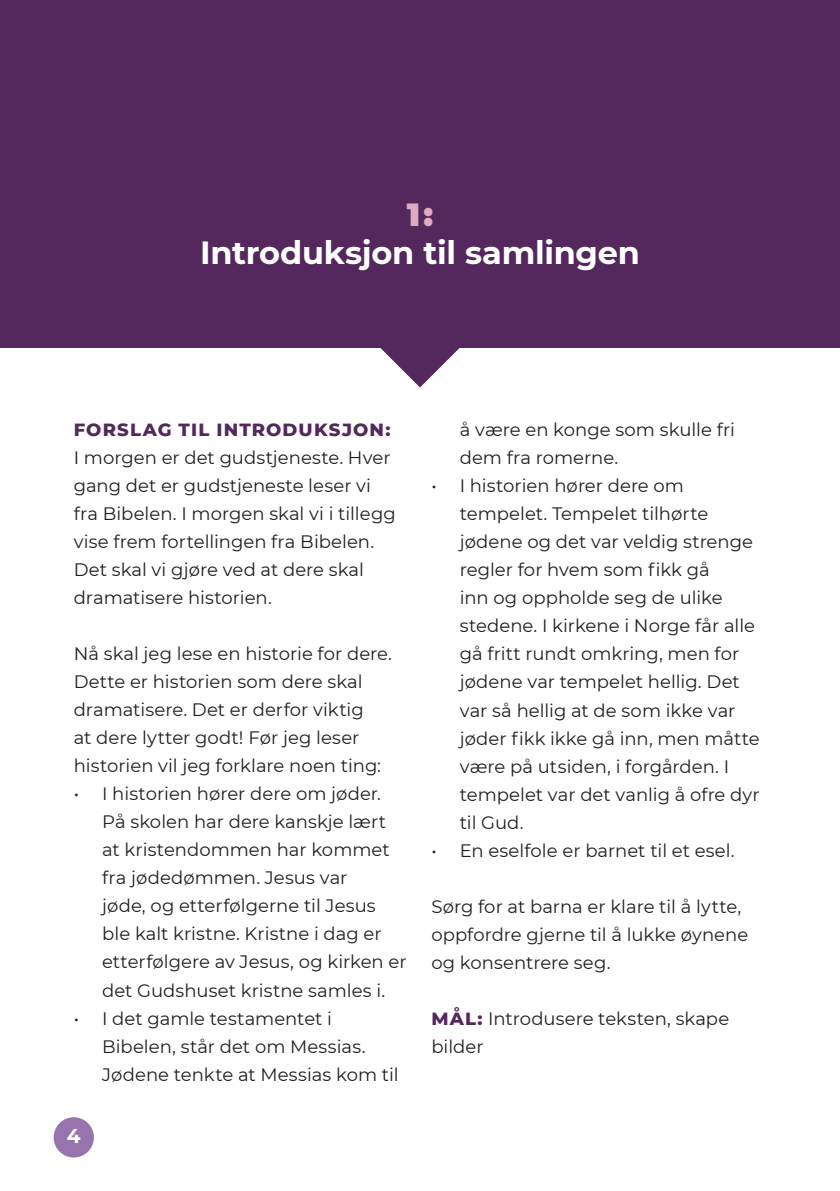
<style>
.page{position:relative;width:840px;height:1191px;background:#fff}
.page>*{position:absolute;margin:0;border:0;box-sizing:border-box;transform-origin:0 0}
.t1{font:700 32px "Montserrat";letter-spacing:-.01em;color:#fff}
.t2{font:900 32px "Montserrat";color:#deabc1}
.t3{font:700 20px "Montserrat";color:#fff}
.t4{font:18px/28px "Montserrat";color:#231f20}
.t5{font:800 18px "Montserrat";letter-spacing:.065em;color:#54285d}
.s1{font-weight:800;color:#54285d}
</style>
<div class="page">
<div style="left:54px;top:1117px;width:40px;height:40px;background:#9874ae;border-radius:50%"></div>
<div style="left:0;top:0;width:839px;height:348px;background:#54285d"></div>
<svg style="left:380px;top:348px;width:80px;height:39px"></svg>
<h1 class="t2" style="left:406px;top:191px;width:28px">1:</h1>
<h1 class="t1" style="left:200px;top:230px;width:441px">Introduksjon til samlingen</h1>
<p class="t5" style="left:74px;top:416px;width:318px">FORSLAG TIL INTRODUKSJON:</p>
<p class="t4" style="left:74px;top:443px;width:323px">I morgen er det gudstjeneste. Hver gang det er gudstjeneste leser vi fra Bibelen. I morgen skal vi i tillegg vise frem fortellingen fra Bibelen.<br>Det skal vi gjøre ved at dere skal dramatisere historien.</p>
<p class="t4" style="left:74px;top:639px;width:319px">Nå skal jeg lese en historie for dere.<br>Dette er historien som dere skal dramatisere. Det er derfor viktig<br>at dere lytter godt! Før jeg leser historien vil jeg forklare noen ting:</p>
<p class="t4" style="left:102px;top:779px;width:306px;text-indent:-28px">• I historien hører dere om jøder.<br>På skolen har dere kanskje lært at kristendommen har kommet fra jødedømmen. Jesus var<br>jøde, og etterfølgerne til Jesus ble kalt kristne. Kristne i dag er etterfølgere av Jesus, og kirken er det Gudshuset kristne samles i.</p>
<p class="t4" style="left:102px;top:1003px;width:298px;text-indent:-28px">• I det gamle testamentet i<br>Bibelen, står det om Messias.<br>Jødene tenkte at Messias kom til</p>
<p class="t3" style="left:67px;top:1121px;width:15px">4</p>
<p class="t4" style="left:459px;top:415px;width:276px">å være en konge som skulle fri dem fra romerne.</p>
<p class="t4" style="left:459px;top:471px;width:301px;text-indent:-28px">• I historien hører dere om tempelet. Tempelet tilhørte jødene og det var veldig strenge regler for hvem som fikk gå<br>inn og oppholde seg de ulike stedene. I kirkene i Norge får alle gå fritt rundt omkring, men for jødene var tempelet hellig. Det var så hellig at de som ikke var jøder fikk ikke gå inn, men måtte være på utsiden, i forgården. I tempelet var det vanlig å ofre dyr til Gud.</p>
<p class="t4" style="left:431px;top:835px;width:305px">• En eselfole er barnet til et esel.</p>
<p class="t4" style="left:431px;top:891px;width:318px">Sørg for at barna er klare til å lytte, oppfordre gjerne til å lukke øynene og konsentrere seg.</p>
<p class="t4" style="left:431px;top:1003px;width:299px"><span class="s1">MÅL:</span> Introdusere teksten, skape bilder</p>
</div>
